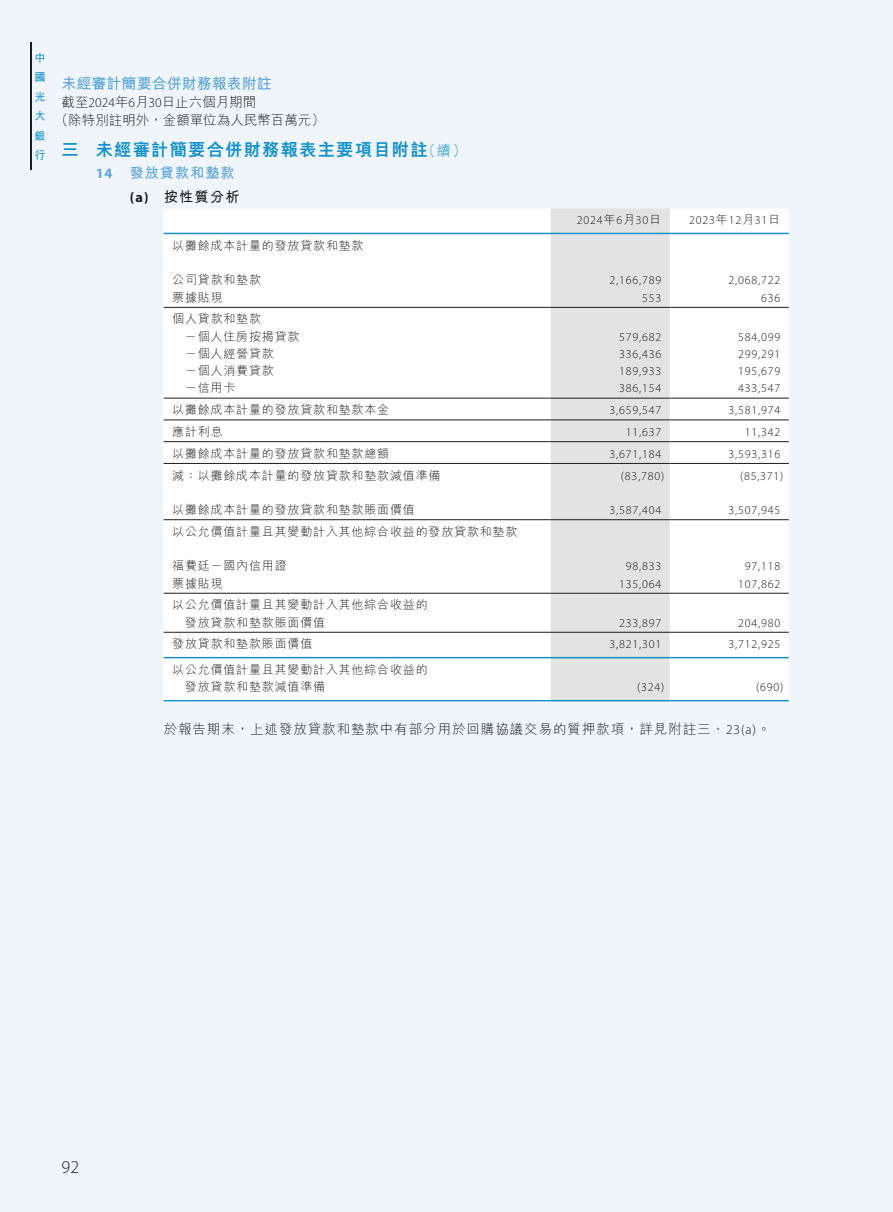
<style>
.page{position:relative;width:893px;height:1212px;background:#eff5fa}
.page>*{position:absolute;margin:0;border:0;box-sizing:border-box;transform-origin:0 0}
.t1{font:300 18px "Myriad Pro";color:#1c1c1b}
.t2{font:800 17.25px "M Hei HK";letter-spacing:.075em;color:#1591ca}
.t3{font:700 15px "M Hei HK";color:#5da6d5}
.t4{font:700 14.25px/24.5px "M Hei HK";letter-spacing:.065em;color:#5da6d5}
.t5{font:300 13.5px "M Hei HK";letter-spacing:.07em;color:#1c1c1b}
.t6{font:300 13.5px/18px "M Hei HK";color:#1c1c1b}
.t7{font:300 12px "Myriad Pro";letter-spacing:.07em;color:#1c1c1b}
.t8{font:300 12px/17.2px "M Hei HK";letter-spacing:.07em;color:#1c1c1b}
.t9{font:700 11.25px/19.5px "M Hei HK";color:#1591ca;text-align:justify}
.s1{font-family:"Myriad Pro"}
.s2{font-weight:300;font-size:14.25px}
.s3{font-family:"Myriad Pro";color:#1c1c1b}
.s4{color:#1c1c1b}
.s5{font-family:"M Hei HK"}
</style>
<div class="page">
<hr style="left:30px;top:43px;width:1px;height:127px;background:#1c1c1b">
<div style="left:164px;top:209px;width:625px;height:491px;background:#fff"></div>
<div style="left:551px;top:208px;width:119px;height:492px;background:#e3e3e3"></div>
<hr style="left:164px;top:233px;width:387px;height:1px;background:#1591ca">
<hr style="left:551px;top:233px;width:119px;height:1px;background:#1591ca">
<hr style="left:670px;top:233px;width:119px;height:1px;background:#1591ca">
<hr style="left:164px;top:307px;width:387px;height:1px;background:#1c1c1b">
<hr style="left:551px;top:307px;width:119px;height:1px;background:#1c1c1b">
<hr style="left:670px;top:307px;width:119px;height:1px;background:#1c1c1b">
<hr style="left:164px;top:398px;width:387px;height:1px;background:#1c1c1b">
<hr style="left:551px;top:398px;width:119px;height:1px;background:#1c1c1b">
<hr style="left:670px;top:398px;width:119px;height:1px;background:#1c1c1b">
<hr style="left:164px;top:419px;width:387px;height:1px;background:#1c1c1b">
<hr style="left:551px;top:419px;width:119px;height:1px;background:#1c1c1b">
<hr style="left:670px;top:419px;width:119px;height:1px;background:#1c1c1b">
<hr style="left:164px;top:441px;width:387px;height:1px;background:#1c1c1b">
<hr style="left:551px;top:441px;width:119px;height:1px;background:#1c1c1b">
<hr style="left:670px;top:441px;width:119px;height:1px;background:#1c1c1b">
<hr style="left:164px;top:463px;width:387px;height:1px;background:#1c1c1b">
<hr style="left:551px;top:463px;width:119px;height:1px;background:#1c1c1b">
<hr style="left:670px;top:463px;width:119px;height:1px;background:#1c1c1b">
<hr style="left:164px;top:519px;width:387px;height:1px;background:#1c1c1b">
<hr style="left:551px;top:519px;width:119px;height:1px;background:#1c1c1b">
<hr style="left:670px;top:519px;width:119px;height:1px;background:#1c1c1b">
<hr style="left:164px;top:593px;width:387px;height:1px;background:#1c1c1b">
<hr style="left:551px;top:593px;width:119px;height:1px;background:#1c1c1b">
<hr style="left:670px;top:593px;width:119px;height:1px;background:#1c1c1b">
<hr style="left:164px;top:632px;width:387px;height:1px;background:#1c1c1b">
<hr style="left:551px;top:632px;width:119px;height:1px;background:#1c1c1b">
<hr style="left:670px;top:632px;width:119px;height:1px;background:#1c1c1b">
<hr style="left:164px;top:657px;width:387px;height:1px;background:#1591ca">
<hr style="left:551px;top:657px;width:119px;height:1px;background:#1591ca">
<hr style="left:670px;top:657px;width:119px;height:1px;background:#1591ca">
<hr style="left:164px;top:700px;width:387px;height:1px;background:#1591ca">
<hr style="left:551px;top:700px;width:119px;height:1px;background:#1591ca">
<hr style="left:670px;top:700px;width:119px;height:1px;background:#1591ca">
<p class="t9" style="left:35px;top:47px;width:13px">中國光大銀行</p>
<p class="t3" style="left:62px;top:72px;width:211px">未經審計簡要合併財務報表附註</p>
<p class="t6" style="left:55px;top:93px;width:271px;text-indent:7px">截至<span class="s1">2024</span>年<span class="s1">6</span>月<span class="s1">30</span>日止六個月期間<br>（除特別註明外，金額單位為人民幣百萬元）</p>
<h2 class="t2" style="left:62px;top:137px;width:406px">三 未經審計簡要合併財務報表主要項目附註<span class="s2">（續）</span></h2>
<p class="t4" style="left:130px;top:160px;width:111px;text-indent:-34px"><span class="s1">14</span> 發放貸款和墊款<span class="s3">(a)</span> <span class="s4">按性質分析</span></p>
<p class="t7" style="left:577px;top:213px;width:86px">2024<span class="s5">年</span>6<span class="s5">月</span>30<span class="s5">日</span></p>
<p class="t7" style="left:689px;top:213px;width:92px">2023<span class="s5">年</span>12<span class="s5">月</span>31<span class="s5">日</span></p>
<p class="t8" style="left:172px;top:237px;width:193px">以攤餘成本計量的發放貸款和墊款</p>
<p class="t8" style="left:172px;top:271px;width:90px">公司貸款和墊款</p>
<p class="t7" style="left:609px;top:273px;width:53px">2,166,789</p>
<p class="t7" style="left:729px;top:273px;width:53px">2,068,722</p>
<p class="t8" style="left:172px;top:288px;width:52px">票據貼現</p>
<p class="t7" style="left:642px;top:290px;width:21px">553</p>
<p class="t7" style="left:761px;top:290px;width:21px">636</p>
<p class="t8" style="left:185px;top:310px;width:116px;text-indent:-13px">個人貸款和墊款<br>－個人住房按揭貸款</p>
<p class="t7" style="left:619px;top:329px;width:44px">579,682</p>
<p class="t7" style="left:738px;top:329px;width:44px">584,099</p>
<p class="t8" style="left:185px;top:345px;width:90px">－個人經營貸款</p>
<p class="t7" style="left:619px;top:347px;width:44px">336,436</p>
<p class="t7" style="left:738px;top:347px;width:44px">299,291</p>
<p class="t8" style="left:185px;top:362px;width:90px">－個人消費貸款</p>
<p class="t7" style="left:619px;top:364px;width:44px">189,933</p>
<p class="t7" style="left:738px;top:364px;width:44px">195,679</p>
<p class="t8" style="left:185px;top:379px;width:52px">－信用卡</p>
<p class="t7" style="left:619px;top:381px;width:44px">386,154</p>
<p class="t7" style="left:738px;top:381px;width:44px">433,547</p>
<p class="t8" style="left:172px;top:401px;width:219px">以攤餘成本計量的發放貸款和墊款本金</p>
<p class="t7" style="left:609px;top:403px;width:53px">3,659,547</p>
<p class="t7" style="left:729px;top:403px;width:53px">3,581,974</p>
<p class="t8" style="left:172px;top:423px;width:52px">應計利息</p>
<p class="t7" style="left:626px;top:425px;width:37px">11,637</p>
<p class="t7" style="left:745px;top:425px;width:37px">11,342</p>
<p class="t8" style="left:172px;top:444px;width:219px">以攤餘成本計量的發放貸款和墊款總額</p>
<p class="t7" style="left:609px;top:446px;width:53px">3,671,184</p>
<p class="t7" style="left:729px;top:446px;width:53px">3,593,316</p>
<p class="t8" style="left:172px;top:466px;width:270px">減：以攤餘成本計量的發放貸款和墊款減值準備</p>
<p class="t7" style="left:621px;top:468px;width:45px">(83,780)</p>
<p class="t7" style="left:740px;top:468px;width:45px">(85,371)</p>
<p class="t8" style="left:172px;top:501px;width:244px">以攤餘成本計量的發放貸款和墊款賬面價值</p>
<p class="t7" style="left:609px;top:503px;width:53px">3,587,404</p>
<p class="t7" style="left:729px;top:503px;width:53px">3,507,945</p>
<p class="t8" style="left:172px;top:522px;width:347px">以公允價值計量且其變動計入其他綜合收益的發放貸款和墊款</p>
<p class="t8" style="left:172px;top:557px;width:116px">福費廷－國內信用證</p>
<p class="t7" style="left:626px;top:559px;width:37px">98,833</p>
<p class="t7" style="left:745px;top:559px;width:37px">97,118</p>
<p class="t8" style="left:172px;top:574px;width:52px">票據貼現</p>
<p class="t7" style="left:619px;top:576px;width:44px">135,064</p>
<p class="t7" style="left:738px;top:576px;width:44px">107,862</p>
<p class="t8" style="left:185px;top:596px;width:244px;text-indent:-13px">以公允價值計量且其變動計入其他綜合收益的發放貸款和墊款賬面價值</p>
<p class="t7" style="left:619px;top:615px;width:44px">233,897</p>
<p class="t7" style="left:738px;top:615px;width:44px">204,980</p>
<p class="t8" style="left:172px;top:635px;width:142px">發放貸款和墊款賬面價值</p>
<p class="t7" style="left:609px;top:637px;width:53px">3,821,301</p>
<p class="t7" style="left:729px;top:637px;width:53px">3,712,925</p>
<p class="t8" style="left:185px;top:661px;width:244px;text-indent:-13px">以公允價值計量且其變動計入其他綜合收益的發放貸款和墊款減值準備</p>
<p class="t7" style="left:637px;top:680px;width:29px">(324)</p>
<p class="t7" style="left:756px;top:680px;width:29px">(690)</p>
<p class="t5" style="left:164px;top:719px;width:608px">於報告期末，上述發放貸款和墊款中有部分用於回購協議交易的質押款項，詳見附註三、<span class="s1">23(a)</span>。</p>
<h1 class="t1" style="left:62px;top:1156px;width:19px">92</h1>
</div>
